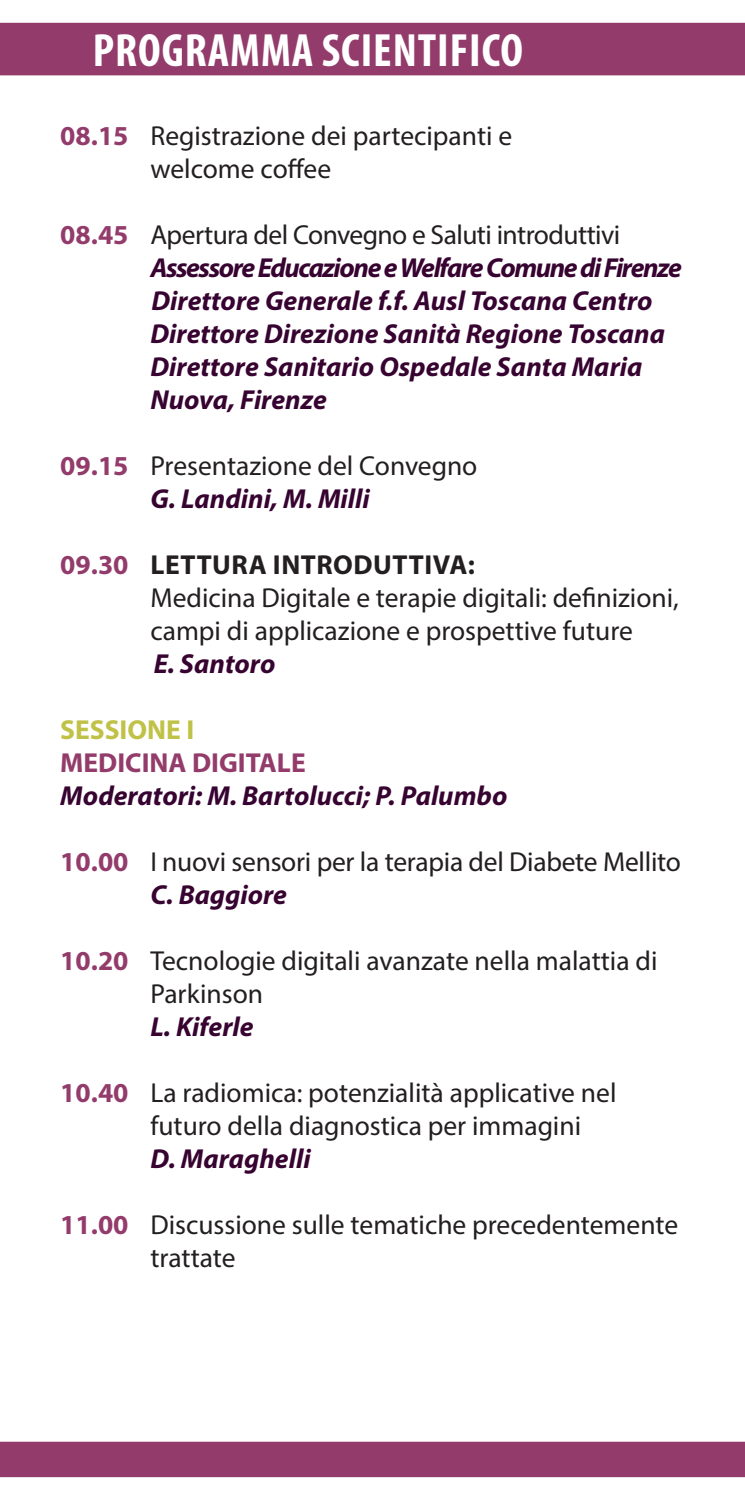
<style>
.page{position:relative;width:745px;height:1489px;background:#fff}
.page>*{position:absolute;margin:0;border:0;box-sizing:border-box;transform-origin:0 0}
.t1{font:700 condensed 47px "Myriad Pro";letter-spacing:.02em;color:#fff}
.t2{font:27.5px/33px "Myriad Pro";color:#231f20}
.t3{font:italic 700 27.5px/33px "Myriad Pro";color:#370330}
.t4{font:27.5px "Myriad Pro";letter-spacing:-.02em;color:#231f20}
.t5{font:italic 700 27.5px "Myriad Pro";letter-spacing:-.05em;color:#370330}
.t6{font:700 27.5px "Myriad Pro";letter-spacing:.02em;color:#231f20}
.t7{font:700 27.5px "Myriad Pro";color:#933c6b}
.t8{font:700 27.5px "Myriad Pro";color:#c0c147}
.s1{font-weight:700;color:#933c6b}
.s2{color:#933c6b}
</style>
<div class="page">
<div style="left:0;top:23px;width:744px;height:52px;background:#933c6b"></div>
<div style="left:0;top:1441px;width:744px;height:35px;background:#933c6b"></div>
<p class="t1" style="left:93px;top:21px;width:431px">PROGRAMMA SCIENTIFICO</p>
<p class="t2" style="left:150px;top:118px;width:363px;text-indent:-90px"><span class="s1">08.15</span> Registrazione dei partecipanti e welcome coffee</p>
<p class="t4" style="left:60px;top:217px;width:561px"><span class="s1">08.45</span> Apertura del Convegno e Saluti introduttivi</p>
<p class="t5" style="left:150px;top:249px;width:533px">Assessore Educazione e Welfare Comune di Firenze</p>
<p class="t3" style="left:151px;top:283px;width:502px">Direttore Generale f.f. Ausl Toscana Centro</p>
<p class="t3" style="left:150px;top:316px;width:515px">Direttore Direzione Sanità Regione Toscana</p>
<p class="t3" style="left:150px;top:349px;width:493px">Direttore Sanitario Ospedale Santa Maria<br>Nuova, Firenze</p>
<p class="t2" style="left:60px;top:448px;width:418px"><span class="s1">09.15</span> Presentazione del Convegno</p>
<p class="t3" style="left:150px;top:481px;width:221px">G. Landini, M. Milli</p>
<p class="t6" style="left:60px;top:546px;width:416px"><span class="s2">09.30</span> LETTURA INTRODUTTIVA:</p>
<p class="t2" style="left:150px;top:580px;width:529px">Medicina Digitale e terapie digitali: definizioni, campi di applicazione e prospettive future</p>
<p class="t3" style="left:154px;top:646px;width:123px">E. Santoro</p>
<p class="t8" style="left:60px;top:711px;width:135px">SESSIONE I</p>
<p class="t7" style="left:60px;top:744px;width:247px">MEDICINA DIGITALE</p>
<p class="t3" style="left:60px;top:778px;width:448px">Moderatori: M. Bartolucci; P. Palumbo</p>
<p class="t2" style="left:60px;top:844px;width:621px"><span class="s1">10.00</span> I nuovi sensori per la terapia del Diabete Mellito</p>
<p class="t3" style="left:150px;top:877px;width:138px">C. Baggiore</p>
<p class="t2" style="left:150px;top:943px;width:508px;text-indent:-90px"><span class="s1">10.20</span> Tecnologie digitali avanzate nella malattia di<br>Parkinson</p>
<p class="t3" style="left:150px;top:1009px;width:105px">L. Kiferle</p>
<p class="t2" style="left:150px;top:1075px;width:467px;text-indent:-90px"><span class="s1">10.40</span> La radiomica: potenzialità applicative nel futuro della diagnostica per immagini</p>
<p class="t3" style="left:150px;top:1141px;width:162px">D. Maraghelli</p>
<p class="t2" style="left:150px;top:1207px;width:529px;text-indent:-90px"><span class="s1">11.00</span> Discussione sulle tematiche precedentemente trattate</p>
</div>
